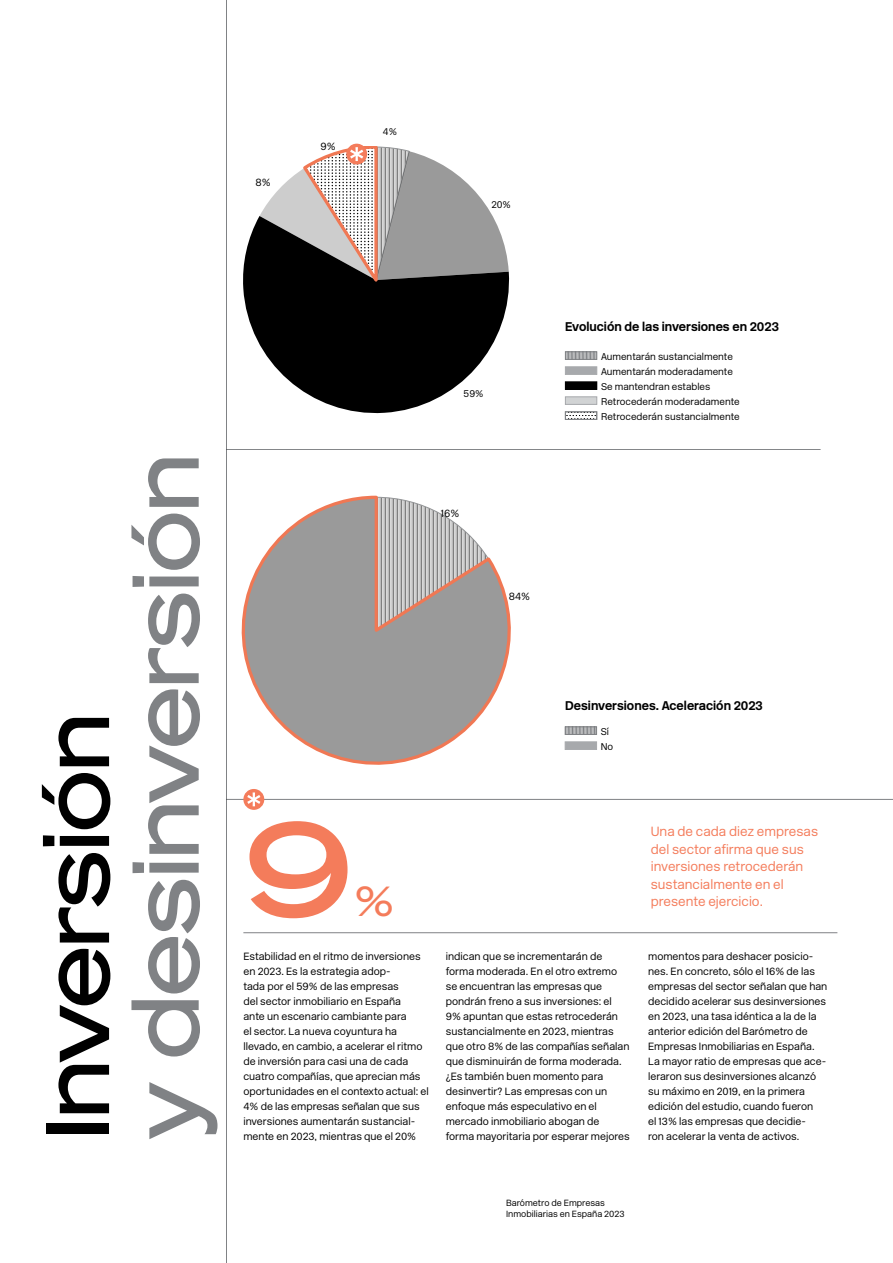
<style>
.page{position:relative;width:893px;height:1263px;background:#fff}
.page>*{position:absolute;margin:0;border:0;box-sizing:border-box;transform-origin:0 0}
.t1{font:133.05px "Mars Extended";color:#f47c5b}
.t2{font:89.55px "Mars Extended";letter-spacing:-.03em;color:#808285}
.t3{font:89.55px "Mars Extended";letter-spacing:-.03em;color:#000}
.t4{font:42px "Mars Extended";color:#f47c5b}
.t5{font:300 13.35px/17.5px "New Rail Alphabet";color:#f47c5b}
.t6{font:700 12.6px "New Rail Alphabet";color:#000}
.t7{font:300 10.5px/15px "New Rail Alphabet";color:#000}
.t8{font:300 9.75px/15px "New Rail Alphabet";color:#000}
.t9{font:300 9px/11.4px "New Rail Alphabet";color:#000}
</style>
<div class="page">
<svg style="left:241px;top:495px;width:270px;height:270px"></svg>
<svg style="left:243px;top:217px;width:267px;height:196px;fill:#000"></svg>
<hr style="left:226px;top:799px;width:667px;height:1px;background:#808285">
<hr style="left:226px;top:449px;width:595px;height:1px;background:#808285">
<hr style="left:226px;top:0;width:1px;height:1263px;background:#808285">
<svg style="left:567px;top:729px;width:28px;height:4px"></svg>
<div style="left:565px;top:727px;width:32px;height:8px;border:1px solid #808285"></div>
<div style="left:565px;top:742px;width:32px;height:8px;background:#a7a9ac"></div>
<svg style="left:567px;top:354px;width:28px;height:4px"></svg>
<div style="left:565px;top:352px;width:32px;height:8px;border:1px solid #808285"></div>
<div style="left:565px;top:367px;width:32px;height:8px;background:#a7a9ac"></div>
<div style="left:565px;top:382px;width:32px;height:7px;background:#000"></div>
<div style="left:565px;top:382px;width:32px;height:8px;border:1px solid #000"></div>
<div style="left:565px;top:397px;width:32px;height:8px;background:#d1d3d4;border:1px solid #a7a9ac"></div>
<svg style="left:567px;top:415px;width:28px;height:1px"></svg>
<div style="left:565px;top:412px;width:32px;height:8px;border:1px solid #808285"></div>
<div style="left:346px;top:144px;width:21px;height:21px;border:1px solid #f47c5b;border-radius:50%"></div>
<svg style="left:259px;top:146px;width:250px;height:145px"></svg>
<div style="left:244px;top:790px;width:20px;height:19px;background:#f47c5b;border-radius:50%"></div>
<div style="left:243px;top:789px;width:21px;height:21px;border:1px solid #f47c5b;border-radius:50%"></div>
<svg style="left:247px;top:792px;width:13px;height:14px"></svg>
<hr style="left:243px;top:932px;width:594px;height:1px;background:#808285">
<p class="t7" style="left:256px;top:175px;width:17px">8%</p>
<p class="t7" style="left:320px;top:138px;width:17px">9%</p>
<p class="t8" style="left:383px;top:123px;width:16px">4%</p>
<p class="t8" style="left:491px;top:196px;width:21px">20%</p>
<h2 class="t3" style="left:16px;top:1140px;width:429px;rotate:-90deg">Inversión</h2>
<h2 class="t2" style="left:106px;top:1140px;width:688px;rotate:-90deg">y desinversión</h2>
<h1 class="t1" style="left:243px;top:778px;width:111px">9</h1>
<h3 class="t4" style="left:355px;top:872px;width:41px">%</h3>
<p class="t8" style="left:464px;top:386px;width:21px">59%</p>
<p class="t7" style="left:441px;top:506px;width:20px">16%</p>
<p class="t7" style="left:509px;top:588px;width:23px">84%</p>
<p class="t6" style="left:565px;top:319px;width:215px">Evolución de las inversiones en 2023</p>
<p class="t8" style="left:601px;top:348px;width:140px">Aumentarán sustancialmente<br>Aumentarán moderadamente<br>Se mantendran estables<br>Retrocederán moderadamente<br>Retrocederán sustancialmente</p>
<p class="t6" style="left:565px;top:698px;width:199px">Desinversiones. Aceleración 2023</p>
<p class="t8" style="left:601px;top:723px;width:14px">Sí<br>No</p>
<p class="t5" style="left:651px;top:822px;width:169px">Una de cada diez empresas del sector afirma que sus inversiones retrocederán sustancialmente en el presente ejercicio.</p>
<p class="t7" style="left:243px;top:948px;width:187px">Estabilidad en el ritmo de inversiones en 2023. Es la estrategia adop-<br>tada por el 59% de las empresas<br>del sector inmobiliario en España<br>ante un escenario cambiante para<br>el sector. La nueva coyuntura ha llevado, en cambio, a acelerar el ritmo de inversión para casi una de cada cuatro compañías, que aprecian más oportunidades en el contexto actual: el 4% de las empresas señalan que sus inversiones aumentarán sustancial&shy;mente en 2023, mientras que el 20%</p>
<p class="t7" style="left:446px;top:948px;width:186px">indican que se incrementarán de forma moderada. En el otro extremo se encuentran las empresas que pondrán freno a sus inversiones: el<br>9% apuntan que estas retrocederán sustancialmente en 2023, mientras que otro 8% de las compañías señalan que disminuirán de forma moderada. ¿Es también buen momento para desinvertir? Las empresas con un enfoque más especulativo en el mercado inmobiliario abogan de forma mayoritaria por esperar mejores</p>
<p class="t7" style="left:648px;top:948px;width:181px">momentos para deshacer posicio&shy;nes. En concreto, sólo el 16% de las empresas del sector señalan que han decidido acelerar sus desinversiones en 2023, una tasa idéntica a la de la anterior edición del Barómetro de Empresas Inmobiliarias en España.<br>La mayor ratio de empresas que ace&shy;leraron sus desinversiones alcanzó su máximo en 2019, en la primera edición del estudio, cuando fueron<br>el 13% las empresas que decidie-<br>ron acelerar la venta de activos.</p>
<p class="t9" style="left:506px;top:1196px;width:120px">Barómetro de Empresas<br>Inmobiliarias en España 2023</p>
</div>
